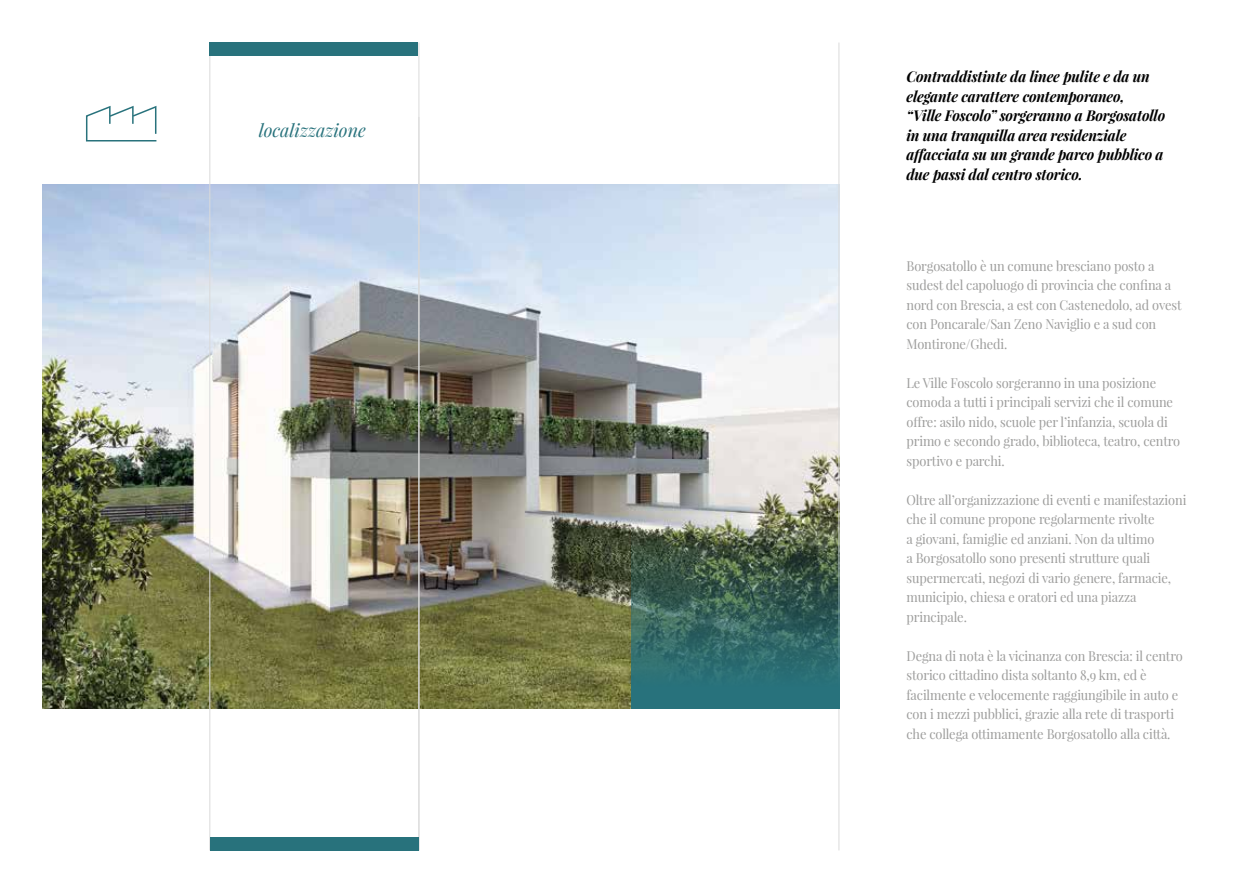
<style>
.page{position:relative;width:1259px;height:893px;background:#fff}
.page>*{position:absolute;margin:0;border:0;box-sizing:border-box;transform-origin:0 0}
.t1{font:italic 18px "Playfair Display";color:#28727c}
.t2{font:italic 700 15px/19.5px "Playfair Display";letter-spacing:-.01em;color:#000;scale:.95 1}
.t3{font:13.5px/19.5px "Playfair Display";letter-spacing:-.01em;color:#9d9d9c;scale:.95 1}
</style>
<div class="page">
<img style="left:43px;top:185px;width:795px;height:523px">
<hr style="left:209px;top:43px;width:1px;height:807px;background:#dadada">
<hr style="left:418px;top:43px;width:1px;height:807px;background:#dadada">
<hr style="left:838px;top:43px;width:1px;height:807px;background:#dadada">
<div style="left:210px;top:837px;width:208px;height:13px;background:#28727c"></div>
<div style="left:209px;top:43px;width:209px;height:13px;background:#28727c"></div>
<svg style="left:86px;top:105px;width:71px;height:37px"></svg>
<img style="left:631px;top:524px;width:208px;height:185px">
<h1 class="t1" style="left:259px;top:118px;width:109px">localizzazione</h1>
<p class="t2" style="left:906px;top:66px;width:274px">Contraddistinte da linee pulite e da un elegante carattere contemporaneo,<br>“Ville Foscolo” sorgeranno a Borgosatollo in una tranquilla area residenziale affacciata su un grande parco pubblico a due passi dal centro storico.</p>
<p class="t3" style="left:906px;top:256px;width:291px">Borgosatollo è un comune bresciano posto a sudest del capoluogo di provincia che confina a nord con Brescia, a est con Castenedolo, ad ovest con Poncarale/San Zeno Naviglio e a sud con Montirone/Ghedi.</p>
<p class="t3" style="left:906px;top:373px;width:289px">Le Ville Foscolo sorgeranno in una posizione comoda a tutti i principali servizi che il comune offre: asilo nido, scuole per l’infanzia, scuola di primo e secondo grado, biblioteca, teatro, centro sportivo e parchi.</p>
<p class="t3" style="left:906px;top:490px;width:296px">Oltre all’organizzazione di eventi e manifestazioni che il comune propone regolarmente rivolte<br>a giovani, famiglie ed anziani. Non da ultimo<br>a Borgosatollo sono presenti strutture quali supermercati, negozi di vario genere, farmacie, municipio, chiesa e oratori ed una piazza principale.</p>
<p class="t3" style="left:906px;top:646px;width:292px">Degna di nota è la vicinanza con Brescia: il centro storico cittadino dista soltanto 8,9 km, ed è facilmente e velocemente raggiungibile in auto e con i mezzi pubblici, grazie alla rete di trasporti che collega ottimamente Borgosatollo alla città.</p>
</div>
